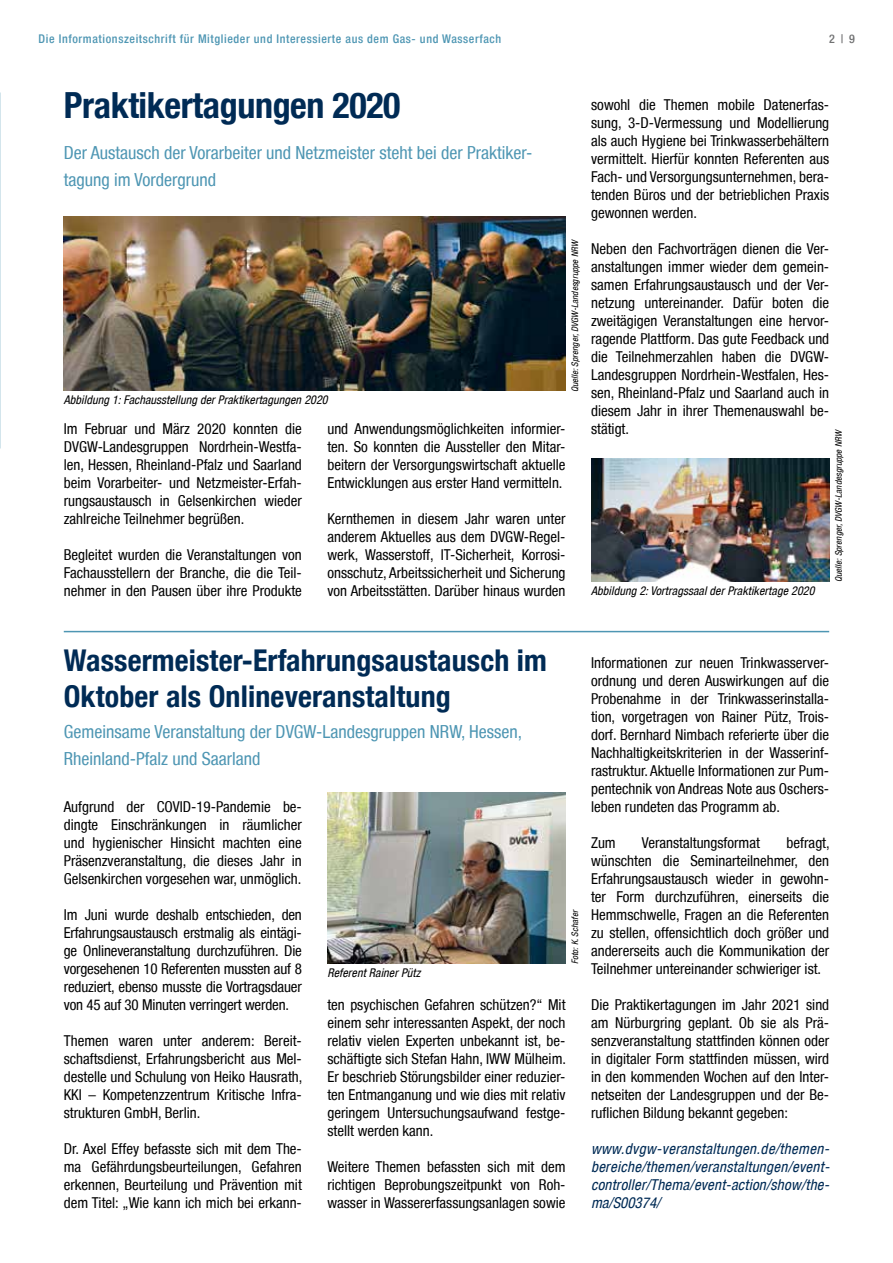
<style>
.page{position:relative;width:893px;height:1263px;background:#fff}
.page>*{position:absolute;margin:0;border:0;box-sizing:border-box;transform-origin:0 0}
.t1{font:700 condensed 36px "Helvetica Neue LT";letter-spacing:-.01em;color:#002b55}
.t2{font:700 condensed 30px/36px "Helvetica Neue LT";letter-spacing:.005em;color:#002b55}
.t3{font:condensed 18px/27px "Helvetica Neue LT";color:#4e96b3}
.t4{font:condensed 15px/18px "Helvetica Neue LT";color:#000;text-align:justify}
.t5{font:italic condensed 15px/18px "Helvetica Neue LT";letter-spacing:.015em;color:#002b55;text-align:justify}
.t6{font:italic condensed 12px "Helvetica Neue LT";letter-spacing:.01em;color:#000}
.t7{font:500 condensed 12px "Helvetica Neue LT";letter-spacing:.05em;color:#4e96b3}
.t8{font:500 condensed 12px "Helvetica Neue LT";color:#707172}
.t9{font:italic condensed 9px "Helvetica Neue LT";color:#000}
</style>
<div class="page">
<hr style="left:64px;top:631px;width:765px;height:1px;background:#4e96b3">
<img style="left:64px;top:216px;width:502px;height:174px">
<img style="left:327px;top:793px;width:239px;height:170px">
<img style="left:591px;top:458px;width:238px;height:124px">
<p class="t7" style="left:39px;top:31px;width:464px">Die Informationszeitschrift für Mitglieder und Interessierte aus dem Gas- und Wasserfach</p>
<p class="t8" style="left:829px;top:31px;width:27px">2 | 9</p>
<h1 class="t1" style="left:64px;top:83px;width:338px">Praktikertagungen 2020</h1>
<p class="t3" style="left:64px;top:139px;width:470px">Der Austausch der Vorarbeiter und Netzmeister steht bei der Praktiker&shy;tagung im Vordergrund</p>
<p class="t6" style="left:64px;top:393px;width:265px">Abbildung 1: Fachausstellung der Praktikertagungen 2020</p>
<p class="t9" style="left:570px;top:392px;width:154px;rotate:-90deg">Quelle: Sprenger, DVGW-Landesgruppe NRW</p>
<p class="t4" style="left:64px;top:420px;width:240px">Im Februar und März 2020 konnten die DVGW-Landesgruppen Nordrhein-Westfa&shy;len, Hessen, Rheinland-Pfalz und Saarland beim Vorarbeiter- und Netzmeister-Erfah&shy;rungsaustausch in Gelsenkirchen wieder zahlreiche Teilnehmer begrüßen.</p>
<p class="t4" style="left:64px;top:546px;width:240px">Begleitet wurden die Veranstaltungen von Fachausstellern der Branche, die die Teil&shy;nehmer in den Pausen über ihre Produkte</p>
<p class="t4" style="left:327px;top:420px;width:240px">und Anwendungsmöglichkeiten informier&shy;ten. So konnten die Aussteller den Mitar&shy;beitern der Versorgungswirtschaft aktuelle Entwicklungen aus erster Hand vermitteln.</p>
<p class="t4" style="left:327px;top:510px;width:240px">Kernthemen in diesem Jahr waren unter anderem Aktuelles aus dem DVGW-Regel&shy;werk, Wasserstoff, IT-Sicherheit, Korrosi&shy;onsschutz, Arbeitssicherheit und Sicherung von Arbeitsstätten. Darüber hinaus wurden</p>
<p class="t4" style="left:591px;top:96px;width:240px">sowohl die Themen mobile Datenerfas&shy;sung, 3-D-Vermessung und Modellierung als auch Hygiene bei Trinkwasserbehältern vermittelt. Hierfür konnten Referenten aus Fach- und Versorgungsunternehmen, bera&shy;tenden Büros und der betrieblichen Praxis gewonnen werden.</p>
<p class="t4" style="left:591px;top:240px;width:240px">Neben den Fachvorträgen dienen die Ver&shy;anstaltungen immer wieder dem gemein&shy;samen Erfahrungsaustausch und der Ver&shy;netzung untereinander. Dafür boten die zweitägigen Veranstaltungen eine hervor&shy;ragende Plattform. Das gute Feedback und die Teilnehmerzahlen haben die DVGW-Landesgruppen Nordrhein-Westfalen, Hes&shy;sen, Rheinland-Pfalz und Saarland auch in diesem Jahr in ihrer Themenauswahl be&shy;stätigt.</p>
<p class="t9" style="left:833px;top:582px;width:154px;rotate:-90deg">Quelle: Sprenger, DVGW-Landesgruppe NRW</p>
<p class="t6" style="left:591px;top:584px;width:225px">Abbildung 2: Vortragssaal der Praktikertage 2020</p>
<h2 class="t2" style="left:64px;top:642px;width:485px">Wassermeister-Erfahrungsaustausch im<br>Oktober als Onlineveranstaltung</h2>
<p class="t3" style="left:64px;top:718px;width:460px">Gemeinsame Veranstaltung der DVGW-Landesgruppen NRW, Hessen,<br>Rheinland-Pfalz und Saarland</p>
<p class="t4" style="left:64px;top:798px;width:240px">Aufgrund der COVID-19-Pandemie be&shy;dingte Einschränkungen in räumlicher und hygienischer Hinsicht machten eine Präsenzveranstaltung, die dieses Jahr in Gelsenkirchen vorgesehen war, unmöglich.</p>
<p class="t4" style="left:64px;top:906px;width:240px">Im Juni wurde deshalb entschieden, den Erfahrungsaustausch erstmalig als eintägi&shy;ge Onlineveranstaltung durchzuführen. Die vorgesehenen 10 Referenten mussten auf 8 reduziert, ebenso musste die Vortragsdauer von 45 auf 30 Minuten verringert werden.</p>
<p class="t4" style="left:64px;top:1032px;width:240px">Themen waren unter anderem: Bereit&shy;schaftsdienst, Erfahrungsbericht aus Mel&shy;destelle und Schulung von Heiko Hausrath, KKI – Kompetenzzentrum Kritische Infra&shy;strukturen GmbH, Berlin.</p>
<p class="t4" style="left:64px;top:1140px;width:240px">Dr. Axel Effey befasste sich mit dem The&shy;ma Gefährdungsbeurteilungen, Gefahren erkennen, Beurteilung und Prävention mit dem Titel: „Wie kann ich mich bei erkann-</p>
<p class="t9" style="left:570px;top:964px;width:56px;rotate:-90deg">Foto: K. Schafer</p>
<p class="t6" style="left:327px;top:966px;width:95px">Referent Rainer Pütz</p>
<p class="t4" style="left:327px;top:996px;width:240px">ten psychischen Gefahren schützen?“ Mit einem sehr interessanten Aspekt, der noch relativ vielen Experten unbekannt ist, be&shy;schäftigte sich Stefan Hahn, IWW Mülheim.<br>Er beschrieb Störungsbilder einer reduzier&shy;ten Entmanganung und wie dies mit relativ geringem Untersuchungsaufwand festge&shy;stellt werden kann.</p>
<p class="t4" style="left:327px;top:1158px;width:240px">Weitere Themen befassten sich mit dem richtigen Beprobungszeitpunkt von Roh&shy;wasser in Wassererfassungsanlagen sowie</p>
<p class="t4" style="left:591px;top:654px;width:240px">Informationen zur neuen Trinkwasserver&shy;ordnung und deren Auswirkungen auf die Probenahme in der Trinkwasserinstalla&shy;tion, vorgetragen von Rainer Pütz, Trois&shy;dorf. Bernhard Nimbach referierte über die Nachhaltigkeitskriterien in der Wasserinf&shy;rastruktur. Aktuelle Informationen zur Pum&shy;pentechnik von Andreas Note aus Oschers&shy;leben rundeten das Programm ab.</p>
<p class="t4" style="left:591px;top:834px;width:26px">Zum</p>
<p class="t4" style="left:642px;top:834px;width:120px">Veranstaltungsformat</p>
<p class="t4" style="left:591px;top:834px;width:240px;text-indent:195px">befragt, wünschten die Seminarteilnehmer, den Erfahrungsaustausch wieder in gewohn&shy;ter Form durchzuführen, einerseits die Hemmschwelle, Fragen an die Referenten zu stellen, offensichtlich doch größer und andererseits auch die Kommunikation der Teilnehmer untereinander schwieriger ist.</p>
<p class="t4" style="left:591px;top:996px;width:240px">Die Praktikertagungen im Jahr 2021 sind am Nürburgring geplant. Ob sie als Prä&shy;senzveranstaltung stattfinden können oder in digitaler Form stattfinden müssen, wird in den kommenden Wochen auf den Inter&shy;netseiten der Landesgruppen und der Be&shy;ruflichen Bildung bekannt gegeben:</p>
<p class="t5" style="left:591px;top:1140px;width:240px">www.dvgw-veranstaltungen.de/themen&shy;bereiche/themen/veranstaltungen/event&shy;controller/Thema/event-action/show/the&shy;ma/S00374/</p>
</div>
